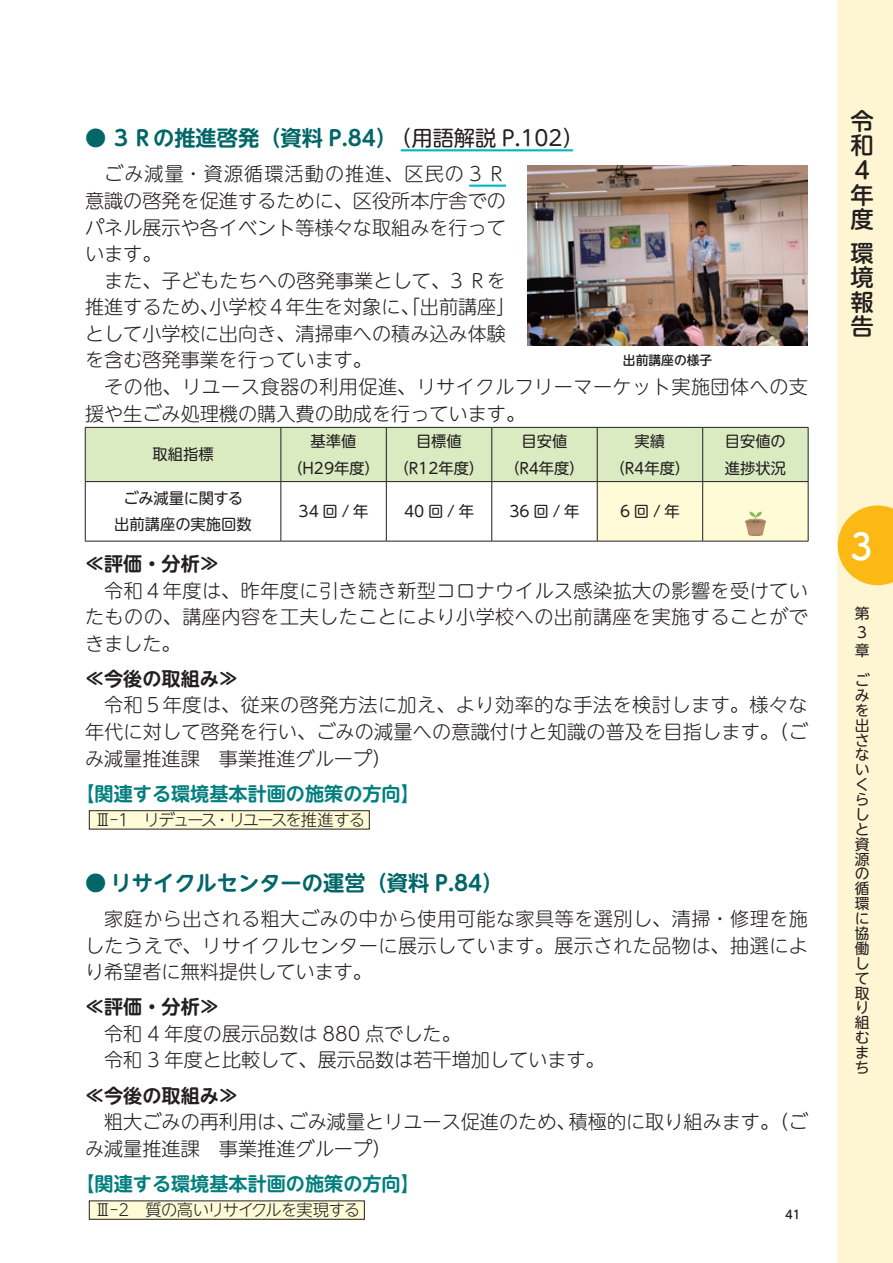
<style>
.page{position:relative;width:893px;height:1263px;background:#fff}
.page>*{position:absolute;margin:0;border:0;box-sizing:border-box;transform-origin:0 0}
.t1{font:37.2px "Tsuku B Rd Gothic Std B";color:#fff}
.t2{font:500 23.4px/24.6px "UD Shin M Go Pro";color:#231f20;text-align:justify}
.t3{font:700 21.3px "UD Shin M Go Pro De";color:#016668}
.t4{font:300 19.2px/26.5px "UD Shin M Go Pro";color:#231f20;text-align:justify}
.t5{font:300 19.2px/26.5px "UD Shin M Go Pro";letter-spacing:.025em;color:#231f20}
.t6{font:700 19.2px "UD Shin M Go Pro De";color:#007e7d}
.t7{font:700 19.2px "UD Shin M Go Pro De";color:#231f20}
.t8{font:300 16.2px "UD Shin M Go Pro";letter-spacing:-.095em;color:#231f20}
.t9{font:300 16.2px "UD Shin M Go Pro";letter-spacing:-.05em;color:#231f20}
.t10{font:15.3px/26.5px "UD Shin M Go Pro";color:#231f20;text-align:center}
.t11{font:14.85px/14.9px "UD Shin M Go Pro";color:#231f20}
.t12{font:500 12.75px "UD Shin M Go Pro";color:#231f20}
.t13{font:500 11.7px "UD Shin M Go Pro";color:#231f20}
.s1{font-family:"UD Shin M Go Pro";font-weight:400;color:#231f20}
</style>
<div class="page">
<div style="left:838px;top:0;width:55px;height:1263px;background:#fef5d3"></div>
<svg style="left:838px;top:505px;width:55px;height:80px"></svg>
<hr style="left:401px;top:149px;width:172px;height:2px;background:#00b7c5">
<hr style="left:469px;top:185px;width:37px;height:2px;background:#00b7c5">
<div style="left:89px;top:811px;width:280px;height:18px;background:#fffbd6"></div>
<div style="left:89px;top:810px;width:281px;height:19px;border:1px solid #231f20"></div>
<hr style="left:808px;top:428px;width:1px;height:53px;background:#231f20">
<hr style="left:85px;top:541px;width:196px;height:1px;background:#231f20">
<hr style="left:281px;top:541px;width:105px;height:1px;background:#231f20">
<hr style="left:386px;top:541px;width:106px;height:1px;background:#231f20">
<hr style="left:492px;top:541px;width:105px;height:1px;background:#231f20">
<hr style="left:597px;top:541px;width:106px;height:1px;background:#231f20">
<hr style="left:808px;top:482px;width:1px;height:59px;background:#231f20">
<hr style="left:703px;top:541px;width:105px;height:1px;background:#231f20">
<svg style="left:85px;top:427px;width:723px;height:114px"></svg>
<img style="left:527px;top:166px;width:281px;height:180px">
<div style="left:89px;top:1201px;width:275px;height:18px;background:#fffbd6"></div>
<p class="t3" style="left:85px;top:121px;width:500px">● ３Ｒの推進啓発（資料 P.84）<span class="s1">（用語解説 P.102）</span></p>
<p class="t4" style="left:85px;top:160px;width:422px;text-indent:19px">ごみ減量・資源循環活動の推進、区民の 3 Ｒ意識の啓発を促進するために、区役所本庁舎でのパネル展示や各イベント等様々な取組みを行っています。</p>
<p class="t4" style="left:85px;top:266px;width:432px;text-align:left;text-indent:19px">また、子どもたちへの啓発事業として、3 Ｒを推進するため、小学校４年生を対象に、「出前講座」として小学校に出向き、清掃車への積み込み体験を含む啓発事業を行っています。</p>
<p class="t5" style="left:85px;top:372px;width:725px;text-indent:19px">その他、リユース食器の利用促進、リサイクルフリーマーケット実施団体への支援や生ごみ処理機の購入費の助成を行っています。</p>
<p class="t10" style="left:152px;top:440px;width:63px">取組指標</p>
<p class="t12" style="left:623px;top:350px;width:91px">出前講座の様子</p>
<p class="t10" style="left:288px;top:427px;width:93px">基準値（H29年度）</p>
<p class="t10" style="left:394px;top:427px;width:91px">目標値（R12年度）</p>
<p class="t10" style="left:505px;top:427px;width:81px">目安値（R4年度）</p>
<p class="t10" style="left:610px;top:427px;width:81px">実績<br>（R4年度）</p>
<p class="t10" style="left:725px;top:427px;width:63px;text-align:left">目安値の進捗状況</p>
<p class="t10" style="left:114px;top:484px;width:139px">ごみ減量に関する出前講座の実施回数</p>
<p class="t10" style="left:299px;top:497px;width:71px">34回/年</p>
<p class="t10" style="left:404px;top:497px;width:71px">40回/年</p>
<p class="t10" style="left:509px;top:497px;width:71px">36回/年</p>
<p class="t10" style="left:620px;top:497px;width:61px">6回/年</p>
<p class="t7" style="left:85px;top:548px;width:135px">≪評価・分析≫</p>
<p class="t4" style="left:85px;top:576px;width:724px;text-indent:19px">令和４年度は、昨年度に引き続き新型コロナウイルス感染拡大の影響を受けていたものの、講座内容を工夫したことにより小学校への出前講座を実施することができました。</p>
<p class="t7" style="left:85px;top:663px;width:155px">≪今後の取組み≫</p>
<p class="t4" style="left:85px;top:691px;width:724px;text-indent:19px">令和５年度は、従来の啓発方法に加え、より効率的な手法を検討します。様々な年代に対して啓発を行い、ごみの減量への意識付けと知識の普及を目指します。（ごみ減量推進課　事業推進グループ）</p>
<p class="t6" style="left:75px;top:778px;width:346px">【関連する環境基本計画の施策の方向】</p>
<p class="t8" style="left:95px;top:807px;width:272px">Ⅲ-1　リデュース・リユースを推進する</p>
<p class="t3" style="left:85px;top:865px;width:420px">● リサイクルセンターの運営（資料 P.84）</p>
<p class="t4" style="left:85px;top:904px;width:725px;text-indent:19px">家庭から出される粗大ごみの中から使用可能な家具等を選別し、清掃・修理を施したうえで、リサイクルセンターに展示しています。展示された品物は、抽選により希望者に無料提供しています。</p>
<p class="t7" style="left:85px;top:991px;width:135px">≪評価・分析≫</p>
<p class="t4" style="left:104px;top:1019px;width:502px">令和 4 年度の展示品数は 880 点でした。<br>令和 3 年度と比較して、展示品数は若干増加しています。</p>
<p class="t7" style="left:85px;top:1079px;width:155px">≪今後の取組み≫</p>
<p class="t4" style="left:85px;top:1107px;width:724px;text-indent:19px">粗大ごみの再利用は、ごみ減量とリユース促進のため、積極的に取り組みます。（ごみ減量推進課　事業推進グループ）</p>
<p class="t6" style="left:75px;top:1168px;width:346px">【関連する環境基本計画の施策の方向】</p>
<p class="t9" style="left:95px;top:1197px;width:267px">Ⅲ-2　質の高いリサイクルを実現する</p>
<p class="t13" style="left:785px;top:1205px;width:17px">41</p>
<p class="t2" style="left:850px;top:108px;width:25px">令和４年度</p>
<p class="t2" style="left:850px;top:239px;width:24px">環境報告</p>
<h1 class="t1" style="left:850px;top:517px;width:24px">3</h1>
<p class="t11" style="left:855px;top:603px;width:16px;line-height:18.6px">第<br>3章</p>
<p class="t11" style="left:855px;top:672px;width:17px">ごみを出さないくらしと資源の循環に協働して取り組むまち</p>
</div>
